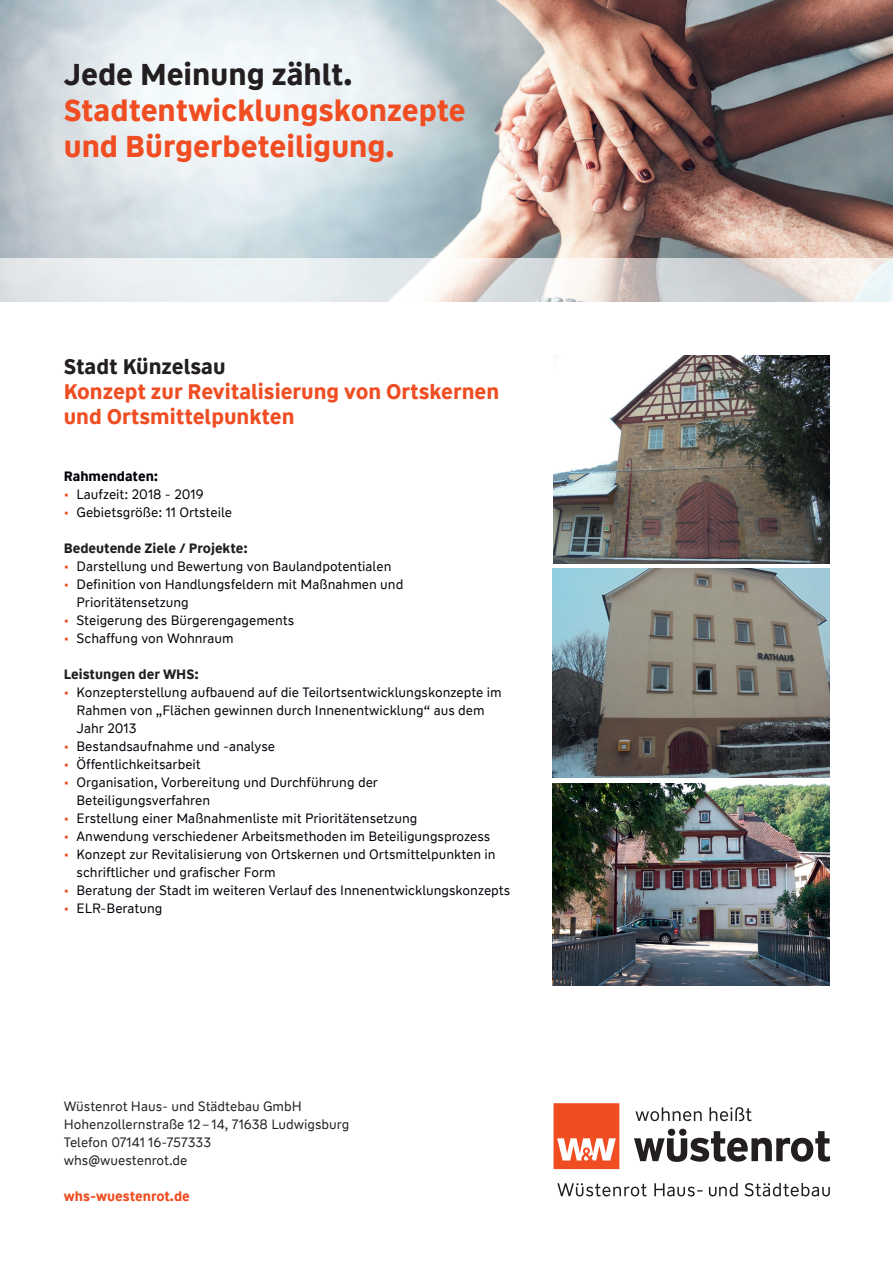
<style>
.page{position:relative;width:893px;height:1263px;background:#fff}
.page>*{position:absolute;margin:0;border:0;box-sizing:border-box;transform-origin:0 0}
.t1{font:700 30px/36px "WW Type Office";color:#f04d22}
.t2{font:700 30px "WW Type Office";color:#231f20}
.t3{font:700 21px/25.2px "WW Type Office";color:#f04d22}
.t4{font:700 21px "WW Type Office";color:#231f20}
.t5{font:13.5px/18px "WW Type Office";color:#000208}
.t6{font:13.5px/18px "WW Type Office";color:#231f20}
.t7{font:700 13.5px "WW Type Office";color:#231f20}
.t8{font:700 13.5px "WW Type Office";color:#f04d22}
.t9{font:700 13.5px "WW Type Office";color:#000208}
.s1{color:#f04d22}
</style>
<div class="page">
<svg style="left:557px;top:1183px;width:273px;height:13px"></svg>
<svg style="left:634px;top:1129px;width:196px;height:33px"></svg>
<svg style="left:635px;top:1107px;width:67px;height:14px"></svg>
<svg style="left:709px;top:1107px;width:42px;height:14px"></svg>
<svg style="left:554px;top:1103px;width:65px;height:66px"></svg>
<img style="left:0;top:0;width:893px;height:301px">
<img style="left:552px;top:569px;width:277px;height:208px">
<img style="left:554px;top:355px;width:275px;height:208px">
<img style="left:553px;top:783px;width:276px;height:202px">
<h1 class="t2" style="left:64px;top:55px;width:290px">Jede Meinung zählt.</h1>
<h1 class="t1" style="left:64px;top:93px;width:403px">Stadtentwicklungskonzepte und Bürgerbeteiligung.</h1>
<h2 class="t4" style="left:64px;top:352px;width:163px">Stadt Künzelsau</h2>
<h2 class="t3" style="left:64px;top:379px;width:437px">Konzept zur Revitalisierung von Ortskernen und Ortsmittelpunkten</h2>
<p class="t9" style="left:64px;top:467px;width:96px">Rahmendaten:</p>
<p class="t5" style="left:64px;top:485px;width:141px"><span class="s1">•</span> Laufzeit: 2018 - 2019</p>
<p class="t5" style="left:64px;top:503px;width:170px"><span class="s1">•</span> Gebietsgröße: 11 Ortsteile</p>
<p class="t7" style="left:64px;top:539px;width:186px">Bedeutende Ziele / Projekte:</p>
<p class="t5" style="left:64px;top:557px;width:329px"><span class="s1">•</span> Darstellung und Bewertung von Baulandpotentialen</p>
<p class="t5" style="left:77px;top:575px;width:328px;text-indent:-13px"><span class="s1">•</span> Definition von Handlungsfeldern mit Maßnahmen und<br>Prioritätensetzung</p>
<p class="t5" style="left:64px;top:611px;width:232px"><span class="s1">•</span> Steigerung des Bürgerengagements</p>
<p class="t5" style="left:64px;top:629px;width:171px"><span class="s1">•</span> Schaffung von Wohnraum</p>
<p class="t7" style="left:64px;top:665px;width:137px">Leistungen der WHS:</p>
<p class="t5" style="left:77px;top:683px;width:427px;text-indent:-13px"><span class="s1">•</span> Konzepterstellung aufbauend auf die Teilortsentwicklungskonzepte im<br>Rahmen von „Flächen gewinnen durch Innenentwicklung“ aus dem<br>Jahr 2013</p>
<p class="t5" style="left:64px;top:737px;width:213px"><span class="s1">•</span> Bestandsaufnahme und -analyse</p>
<p class="t5" style="left:64px;top:755px;width:139px"><span class="s1">•</span> Öffentlichkeitsarbeit</p>
<p class="t5" style="left:77px;top:773px;width:303px;text-indent:-13px"><span class="s1">•</span> Organisation, Vorbereitung und Durchführung der<br>Beteiligungsverfahren</p>
<p class="t5" style="left:64px;top:809px;width:355px"><span class="s1">•</span> Erstellung einer Maßnahmenliste mit Prioritätensetzung</p>
<p class="t5" style="left:64px;top:827px;width:428px"><span class="s1">•</span> Anwendung verschiedener Arbeitsmethoden im Beteiligungsprozess</p>
<p class="t5" style="left:77px;top:845px;width:421px;text-indent:-13px"><span class="s1">•</span> Konzept zur Revitalisierung von Ortskernen und Ortsmittelpunkten in schriftlicher und grafischer Form</p>
<p class="t5" style="left:64px;top:881px;width:448px"><span class="s1">•</span> Beratung der Stadt im weiteren Verlauf des Innenentwicklungskonzepts</p>
<p class="t5" style="left:64px;top:899px;width:100px"><span class="s1">•</span> ELR-Beratung</p>
<p class="t6" style="left:64px;top:1097px;width:287px">Wüstenrot Haus- und Städtebau GmbH<br>Hohenzollernstraße 12 – 14, 71638 Ludwigsburg<br>Telefon 07141 16-757333<br>whs@wuestenrot.de</p>
<p class="t8" style="left:64px;top:1187px;width:128px">whs-wuestenrot.de</p>
</div>
